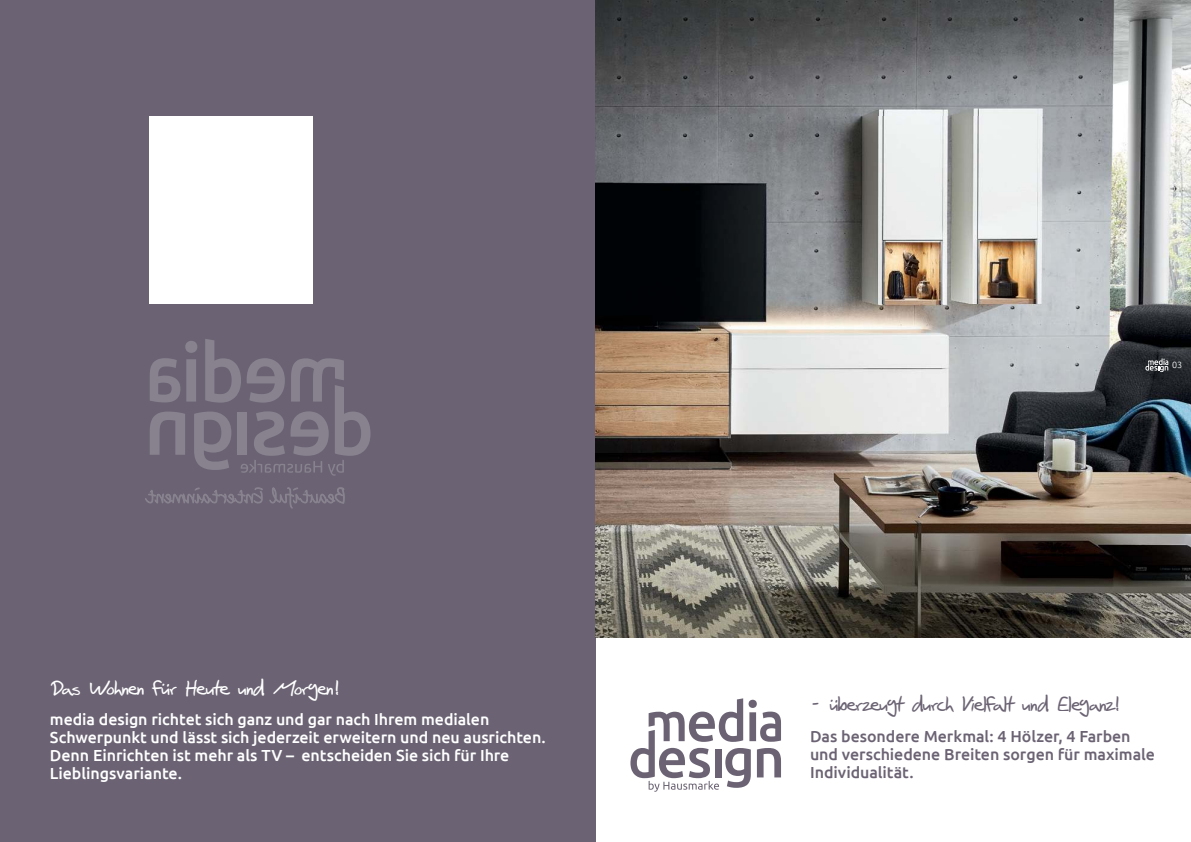
<style>
.page{position:relative;width:1191px;height:842px;background:#fff}
.page>*{position:absolute;margin:0;border:0;box-sizing:border-box;transform-origin:0 0}
.t1{font:700 25px "SF Scribbled Sans";letter-spacing:.02em;color:#6b6373}
.t2{font:700 25px "SF Scribbled Sans";letter-spacing:.015em;color:#fff}
.t3{font:500 16px/18px "Ubuntu";letter-spacing:-.005em;color:#fff}
.t4{font:500 16px/18px "Ubuntu";letter-spacing:-.005em;color:#6b6373}
.t5{font:300 9px "Ubuntu";color:#fff}
</style>
<div class="page">
<div style="left:0;top:0;width:595px;height:842px;background:#6b6373"></div>
<img style="left:595px;top:0;width:596px;height:638px">
<img style="left:878px;top:116px;width:163px;height:187px">
<div style="left:150px;top:116px;width:163px;height:187px;background:#fff"></div>
<svg style="left:150px;top:339px;width:220px;height:137px"></svg>
<svg style="left:145px;top:487px;width:199px;height:21px"></svg>
<svg style="left:1145px;top:358px;width:23px;height:14px"></svg>
<svg style="left:630px;top:698px;width:151px;height:94px"></svg>
<h1 class="t2" style="left:52px;top:679px;width:289px">Das Wohnen für Heute und Morgen!</h1>
<p class="t3" style="left:50px;top:711px;width:497px">media design richtet sich ganz und gar nach Ihrem medialen Schwerpunkt und lässt sich jederzeit erweitern und neu ausrichten.<br>Denn Einrichten ist mehr als TV – entscheiden Sie sich für Ihre Lieblingsvariante.</p>
<p class="t5" style="left:1172px;top:359px;width:12px">03</p>
<h1 class="t1" style="left:810px;top:695px;width:311px">– überzeugt durch Vielfalt und Eleganz!</h1>
<p class="t4" style="left:810px;top:728px;width:346px">Das besondere Merkmal: 4 Hölzer, 4 Farben und verschiedene Breiten sorgen für maximale<br>Individualität.</p>
</div>
